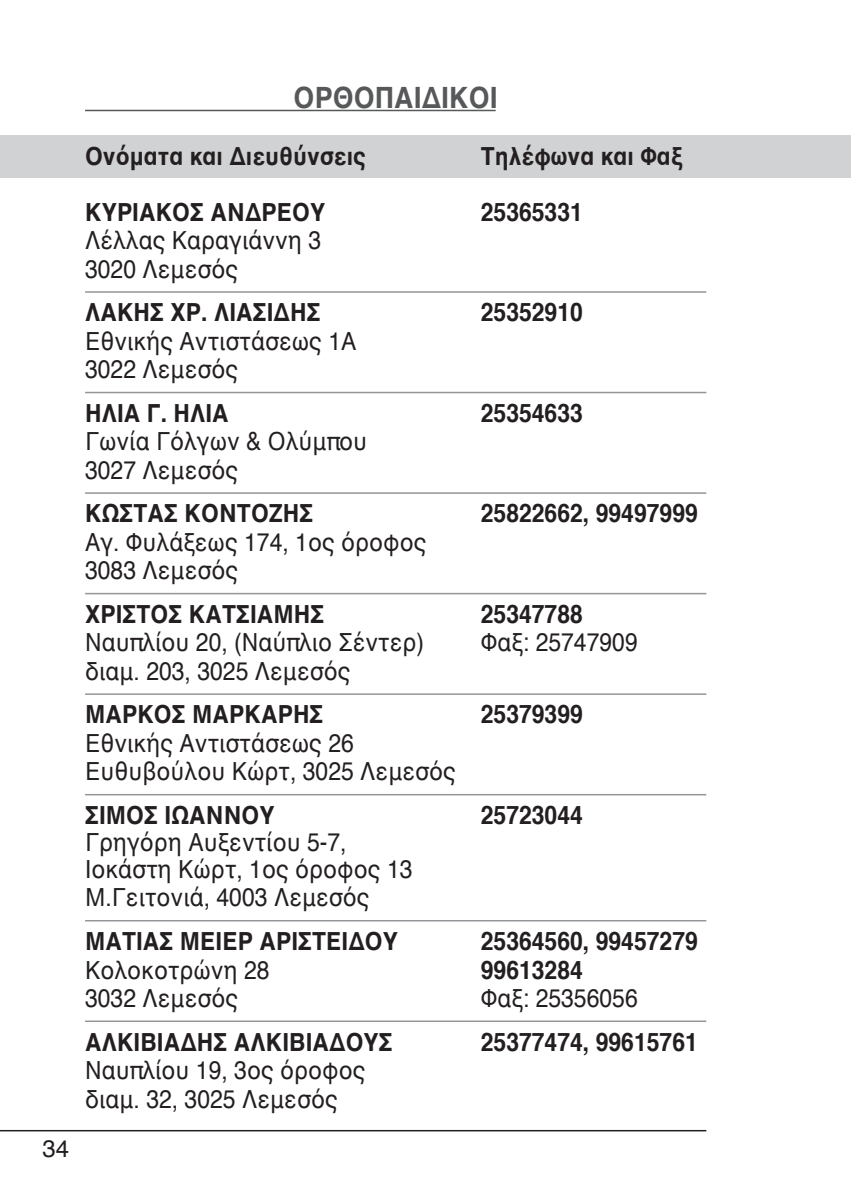
<style>
.page{position:relative;width:851px;height:1191px;background:#fff}
.page>*{position:absolute;margin:0;border:0;box-sizing:border-box;transform-origin:0 0}
.t1{font:700 30px "Helvetica";color:#57585a;scale:.9 1}
.t2{font:25.5px/28.5px "Helvetica";color:#231f20;scale:.9 1}
.t3{font:700 25.5px "Helvetica";color:#231f20;scale:.9 1}
.t4{font:24px "Helvetica";color:#231f20}
</style>
<div class="page">
<hr style="left:0;top:1130px;width:706px;height:1px;background:#231f20">
<div style="left:0;top:135px;width:850px;height:43px;background:#d1d2d4"></div>
<hr style="left:85px;top:110px;width:410px;height:1px;background:#57585a">
<hr style="left:85px;top:291px;width:621px;height:2px;background:#939598">
<hr style="left:85px;top:392px;width:621px;height:1px;background:#939598">
<hr style="left:85px;top:492px;width:621px;height:2px;background:#939598">
<hr style="left:85px;top:593px;width:621px;height:1px;background:#939598">
<hr style="left:85px;top:693px;width:621px;height:2px;background:#939598">
<hr style="left:85px;top:794px;width:621px;height:1px;background:#939598">
<hr style="left:85px;top:920px;width:621px;height:1px;background:#939598">
<hr style="left:85px;top:1020px;width:621px;height:2px;background:#939598">
<p class="t4" style="left:43px;top:1129px;width:28px">34</p>
<p class="t1" style="left:293px;top:73px;width:228px">ΟΡΘΟΠΑΙΔΙΚΟΙ</p>
<p class="t3" style="left:85px;top:136px;width:313px">Ονόματα και Διευθύνσεις</p>
<p class="t3" style="left:480px;top:136px;width:225px">Τηλέφωνα και Φαξ</p>
<p class="t3" style="left:85px;top:191px;width:268px">ΚΥΡΙΑΚΟΣ ΑΝΔΡΕΟΥ</p>
<p class="t3" style="left:480px;top:191px;width:115px">25365331</p>
<p class="t2" style="left:85px;top:227px;width:264px">Λέλλας Καραγιάννη 3<br>3020 Λεμεσός</p>
<p class="t3" style="left:85px;top:292px;width:263px">ΛΑΚΗΣ ΧΡ. ΛΙΑΣΙΔΗΣ</p>
<p class="t3" style="left:480px;top:292px;width:115px">25352910</p>
<p class="t2" style="left:85px;top:327px;width:303px">Εθνικής Αντιστάσεως 1Α<br>3022 Λεμεσός</p>
<p class="t3" style="left:85px;top:392px;width:161px">ΗΛΙΑ Γ. ΗΛΙΑ</p>
<p class="t3" style="left:480px;top:392px;width:115px">25354633</p>
<p class="t2" style="left:85px;top:428px;width:315px">Γωνία Γόλγων &amp; Ολύμπου<br>3027 Λεμεσός</p>
<p class="t3" style="left:85px;top:493px;width:255px">ΚΩΣΤΑΣ ΚΟΝΤΟΖΗΣ</p>
<p class="t3" style="left:480px;top:493px;width:243px">25822662, 99497999</p>
<p class="t2" style="left:85px;top:528px;width:381px">Αγ. Φυλάξεως 174, 1ος όροφος<br>3083 Λεμεσός</p>
<p class="t3" style="left:85px;top:593px;width:267px">ΧΡΙΣΤΟΣ ΚΑΤΣΙΑΜΗΣ</p>
<p class="t3" style="left:480px;top:593px;width:115px">25347788</p>
<p class="t2" style="left:85px;top:629px;width:378px">Ναυπλίου 20, (Ναύπλιο Σέντερ)</p>
<p class="t2" style="left:480px;top:629px;width:176px">Φαξ: 25747909</p>
<p class="t2" style="left:85px;top:657px;width:296px">διαμ. 203, 3025 Λεμεσός</p>
<p class="t3" style="left:85px;top:694px;width:266px">ΜΑΡΚΟΣ ΜΑΡΚΑΡΗΣ</p>
<p class="t3" style="left:480px;top:694px;width:115px">25379399</p>
<p class="t2" style="left:85px;top:729px;width:413px">Εθνικής Αντιστάσεως 26<br>Ευθυβούλου Κώρτ, 3025 Λεμεσός</p>
<p class="t3" style="left:85px;top:794px;width:212px">ΣΙΜΟΣ ΙΩΑΝΝΟΥ</p>
<p class="t3" style="left:480px;top:794px;width:115px">25723044</p>
<p class="t2" style="left:85px;top:829px;width:365px">Γρηγόρη Αυξεντίου 5-7,<br>Ιοκάστη Κώρτ, 1ος όροφος 13<br>Μ.Γειτονιά, 4003 Λεμεσός</p>
<p class="t3" style="left:85px;top:920px;width:349px">ΜΑΤΙΑΣ ΜΕΙΕΡ ΑΡΙΣΤΕΙΔΟΥ</p>
<p class="t3" style="left:480px;top:920px;width:243px">25364560, 99457279</p>
<p class="t2" style="left:85px;top:956px;width:206px">Κολοκοτρώνη 28</p>
<p class="t3" style="left:480px;top:949px;width:115px">99613284</p>
<p class="t2" style="left:85px;top:984px;width:172px">3032 Λεμεσός</p>
<p class="t2" style="left:480px;top:984px;width:176px">Φαξ: 25356056</p>
<p class="t3" style="left:85px;top:1021px;width:343px">ΑΛΚΙΒΙΑΔΗΣ ΑΛΚΙΒΙΑΔΟΥΣ</p>
<p class="t3" style="left:480px;top:1021px;width:243px">25377474, 99615761</p>
<p class="t2" style="left:85px;top:1056px;width:313px">Ναυπλίου 19, 3ος όροφος διαμ. 32, 3025 Λεμεσός</p>
</div>
